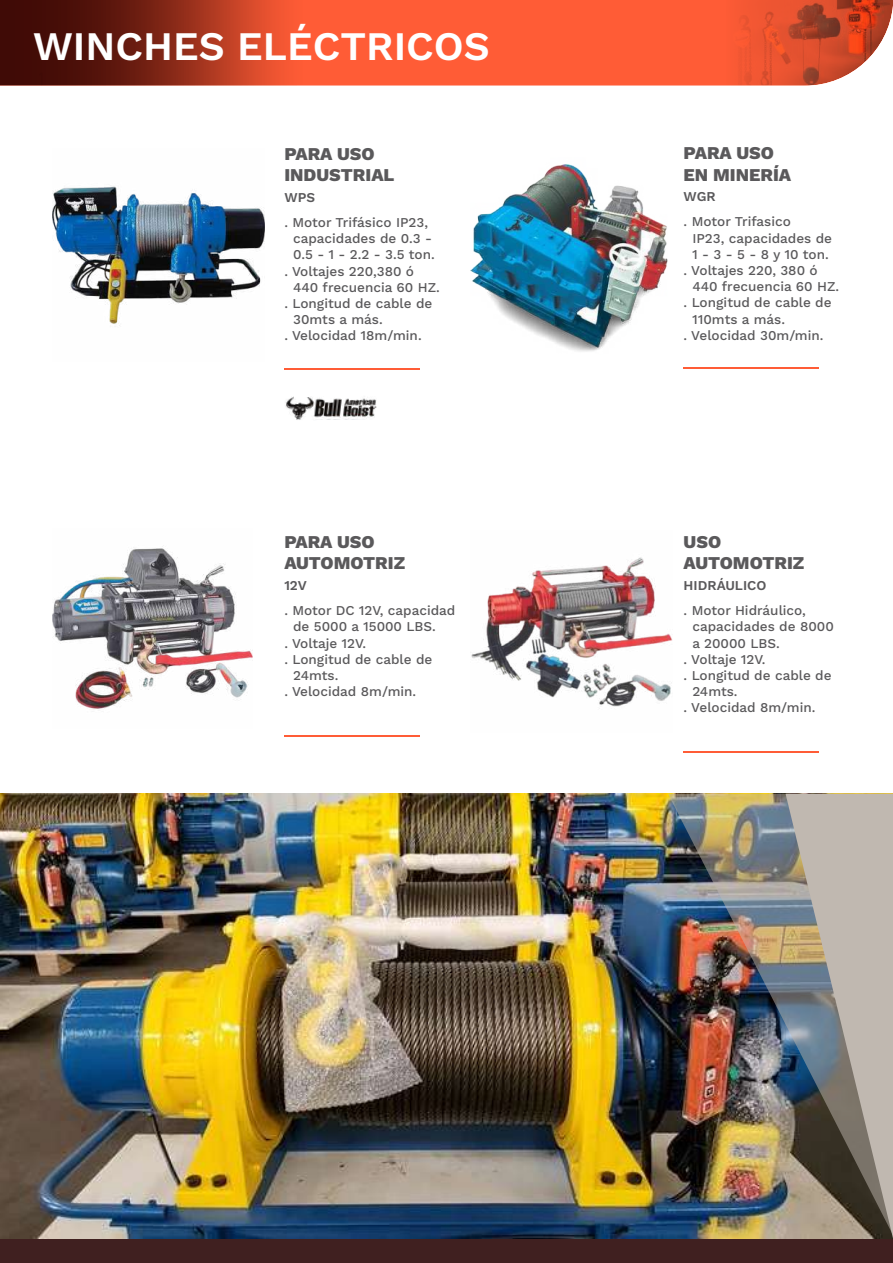
<style>
.page{position:relative;width:893px;height:1263px;background:#fff}
.page>*{position:absolute;margin:0;border:0;box-sizing:border-box;transform-origin:0 0}
.t1{font:600 40.5px "Work Sans";color:#fff}
.t2{font:800 18px/21.6px "Work Sans";color:#5a595b}
.t3{font:500 13.5px "Work Sans";color:#5a595b}
.t4{font:600 13.5px "Work Sans";color:#5a595b}
</style>
<div class="page">
<div style="left:0;top:1238px;width:893px;height:25px;background:#402020"></div>
<svg style="left:0;top:0;width:893px;height:86px;background:#ce4a2d"></svg>
<img style="left:53px;top:186px;width:212px;height:140px">
<img style="left:471px;top:164px;width:197px;height:188px">
<img style="left:53px;top:548px;width:199px;height:161px">
<img style="left:471px;top:557px;width:201px;height:150px">
<hr style="left:284px;top:368px;width:136px;height:1px;background:#ff5c36">
<hr style="left:684px;top:367px;width:135px;height:1px;background:#ff5c36">
<hr style="left:284px;top:735px;width:136px;height:2px;background:#ff5c36">
<hr style="left:684px;top:751px;width:135px;height:1px;background:#ff5c36">
<img style="left:285px;top:396px;width:92px;height:24px">
<img style="left:0;top:793px;width:893px;height:445px">
<img style="left:668px;top:794px;width:117px;height:441px">
<svg style="left:785px;top:794px;width:108px;height:444px;background:#97938c"></svg>
<h1 class="t1" style="left:33px;top:24px;width:458px">WINCHES EL…CTRICOS</h1>
<h2 class="t2" style="left:284px;top:143px;width:112px">PARA USO<br>INDUSTRIAL</h2>
<p class="t4" style="left:284px;top:190px;width:32px">WPS</p>
<p class="t3" style="left:284px;top:217px;width:145px">. Motor Trifásico IP23,</p>
<p class="t3" style="left:293px;top:233px;width:140px">capacidades de 0.3 -</p>
<p class="t3" style="left:293px;top:249px;width:143px">0.5 - 1 - 2.2 - 3.5 ton.</p>
<p class="t3" style="left:284px;top:266px;width:131px">. Voltajes 220,380 ó</p>
<p class="t3" style="left:293px;top:282px;width:148px">440 frecuencia 60 HZ.</p>
<p class="t3" style="left:284px;top:298px;width:149px">. Longitud de cable de</p>
<p class="t3" style="left:293px;top:314px;width:91px">30mts a más.</p>
<p class="t3" style="left:284px;top:330px;width:139px">. Velocidad 18m/min.</p>
<h2 class="t2" style="left:284px;top:531px;width:122px">PARA USO<br>AUTOMOTRIZ</h2>
<p class="t4" style="left:284px;top:577px;width:24px">12V</p>
<p class="t3" style="left:284px;top:605px;width:172px">. Motor DC 12V, capacidad</p>
<p class="t3" style="left:293px;top:621px;width:144px">de 5000 a 15000 LBS.</p>
<p class="t3" style="left:284px;top:637px;width:83px">. Voltaje 12V.</p>
<p class="t3" style="left:284px;top:654px;width:149px">. Longitud de cable de</p>
<p class="t3" style="left:293px;top:670px;width:47px">24mts.</p>
<p class="t3" style="left:284px;top:686px;width:133px">. Velocidad 8m/min.</p>
<h2 class="t2" style="left:684px;top:142px;width:109px">PARA USO<br>EN MINERÍA</h2>
<p class="t4" style="left:684px;top:189px;width:34px">WGR</p>
<p class="t3" style="left:684px;top:216px;width:109px">. Motor Trifasico</p>
<p class="t3" style="left:692px;top:232px;width:141px">IP23, capacidades de</p>
<p class="t3" style="left:692px;top:249px;width:138px">1 - 3 - 5 - 8 y 10 ton.</p>
<p class="t3" style="left:684px;top:265px;width:136px">. Voltajes 220, 380 ó</p>
<p class="t3" style="left:692px;top:281px;width:148px">440 frecuencia 60 HZ.</p>
<p class="t3" style="left:684px;top:297px;width:149px">. Longitud de cable de</p>
<p class="t3" style="left:692px;top:313px;width:94px">110mts a más.</p>
<p class="t3" style="left:684px;top:330px;width:141px">. Velocidad 30m/min.</p>
<h2 class="t2" style="left:684px;top:531px;width:122px">USO<br>AUTOMOTRIZ</h2>
<p class="t4" style="left:684px;top:577px;width:84px">HIDR£ULICO</p>
<p class="t3" style="left:684px;top:605px;width:124px">. Motor Hidráulico,</p>
<p class="t3" style="left:692px;top:621px;width:143px">capacidades de 8000</p>
<p class="t3" style="left:692px;top:637px;width:89px">a 20000 LBS.</p>
<p class="t3" style="left:684px;top:654px;width:83px">. Voltaje 12V.</p>
<p class="t3" style="left:684px;top:670px;width:149px">. Longitud de cable de</p>
<p class="t3" style="left:692px;top:686px;width:47px">24mts.</p>
<p class="t3" style="left:684px;top:702px;width:133px">. Velocidad 8m/min.</p>
</div>
